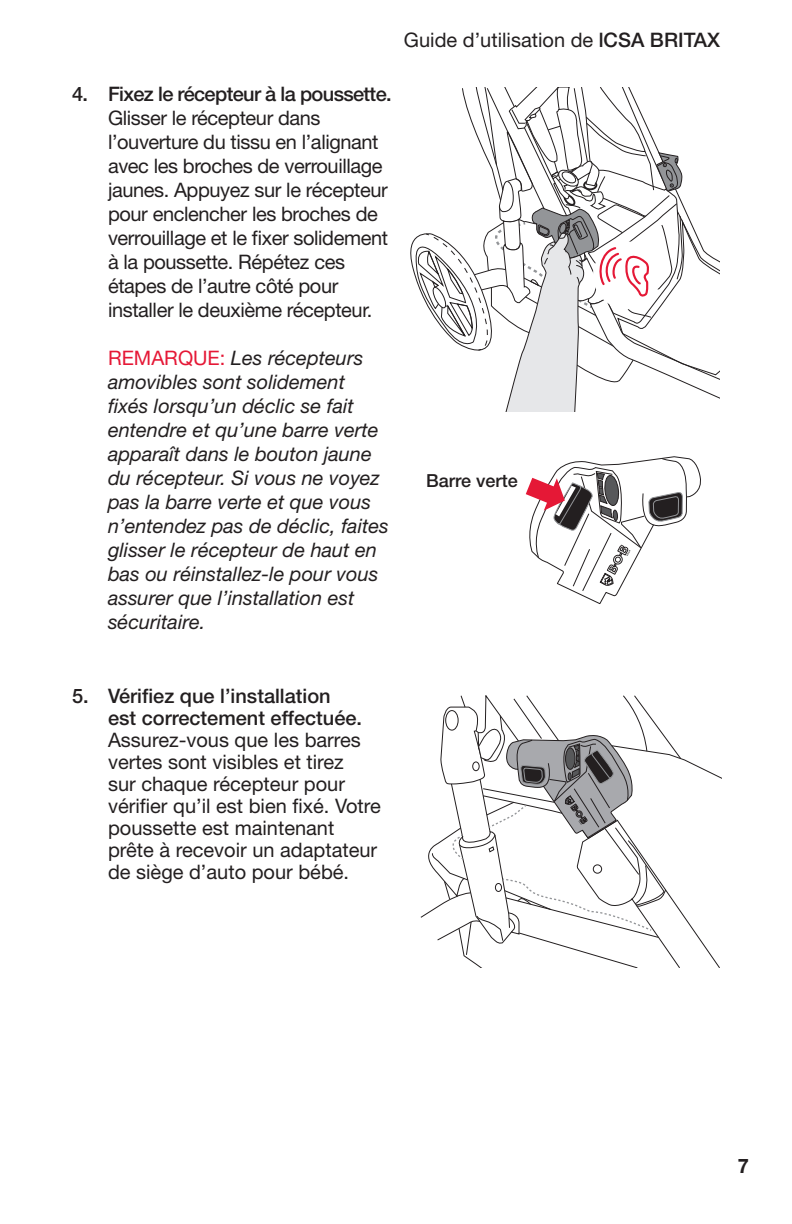
<style>
.page{position:relative;width:792px;height:1224px;background:#fff}
.page>*{position:absolute;margin:0;border:0;box-sizing:border-box;transform-origin:0 0}
.t1{font:italic 20px/24px "Helvetica Neue LT Std";color:#231f20}
.t2{font:20px/24px "Helvetica Neue LT Std";letter-spacing:-.02em;color:#231f20}
.t3{font:20px/22px "Helvetica Neue LT Std";color:#231f20}
.t4{font:700 20px "Helvetica Neue LT Std";color:#231f20}
.t5{font:500 18px "Helvetica Neue LT Std";color:#231f20}
.s1{font-weight:500}
.s2{font-style:normal;color:#e51836}
</style>
<div class="page">
<svg style="left:420px;top:695px;width:302px;height:273px"></svg>
<svg style="left:525px;top:456px;width:176px;height:148px"></svg>
<svg style="left:410px;top:88px;width:310px;height:323px"></svg>
<p class="t3" style="left:404px;top:29px;width:318px">Guide d’utilisation de <span class="s1">lCSA BRITAX</span></p>
<p class="t2" style="left:108px;top:82px;width:285px;text-indent:-36px"><span class="s1">4. Fixez le récepteur à la poussette.<br></span>Glisser le récepteur dans l’ouverture du tissu en l’alignant avec les broches de verrouillage jaunes. Appuyez sur le récepteur pour enclencher les broches de verrouillage et le fixer solidement à la poussette. Répétez ces étapes de l’autre côté pour installer le deuxième récepteur.</p>
<p class="t1" style="left:108px;top:346px;width:282px"><span class="s2">REMARQUE:</span> Les récepteurs amovibles sont solidement fixés lorsqu’un déclic se fait entendre et qu’une barre verte apparaît dans le bouton jaune du récepteur. Si vous ne voyez pas la barre verte et que vous n’entendez pas de déclic, faites glisser le récepteur de haut en bas ou réinstallez-le pour vous assurer que l’installation est sécuritaire.</p>
<p class="t5" style="left:426px;top:469px;width:93px">Barre verte</p>
<p class="t3" style="left:108px;top:684px;width:274px;text-indent:-36px"><span class="s1">5. Vérifiez que l’installation<br>est correctement effectuée.<br></span>Assurez-vous que les barres vertes sont visibles et tirez<br>sur chaque récepteur pour vérifier qu’il est bien fixé. Votre poussette est maintenant prête à recevoir un adaptateur de siège d’auto pour bébé.</p>
<p class="t4" style="left:738px;top:1154px;width:13px">7</p>
</div>
